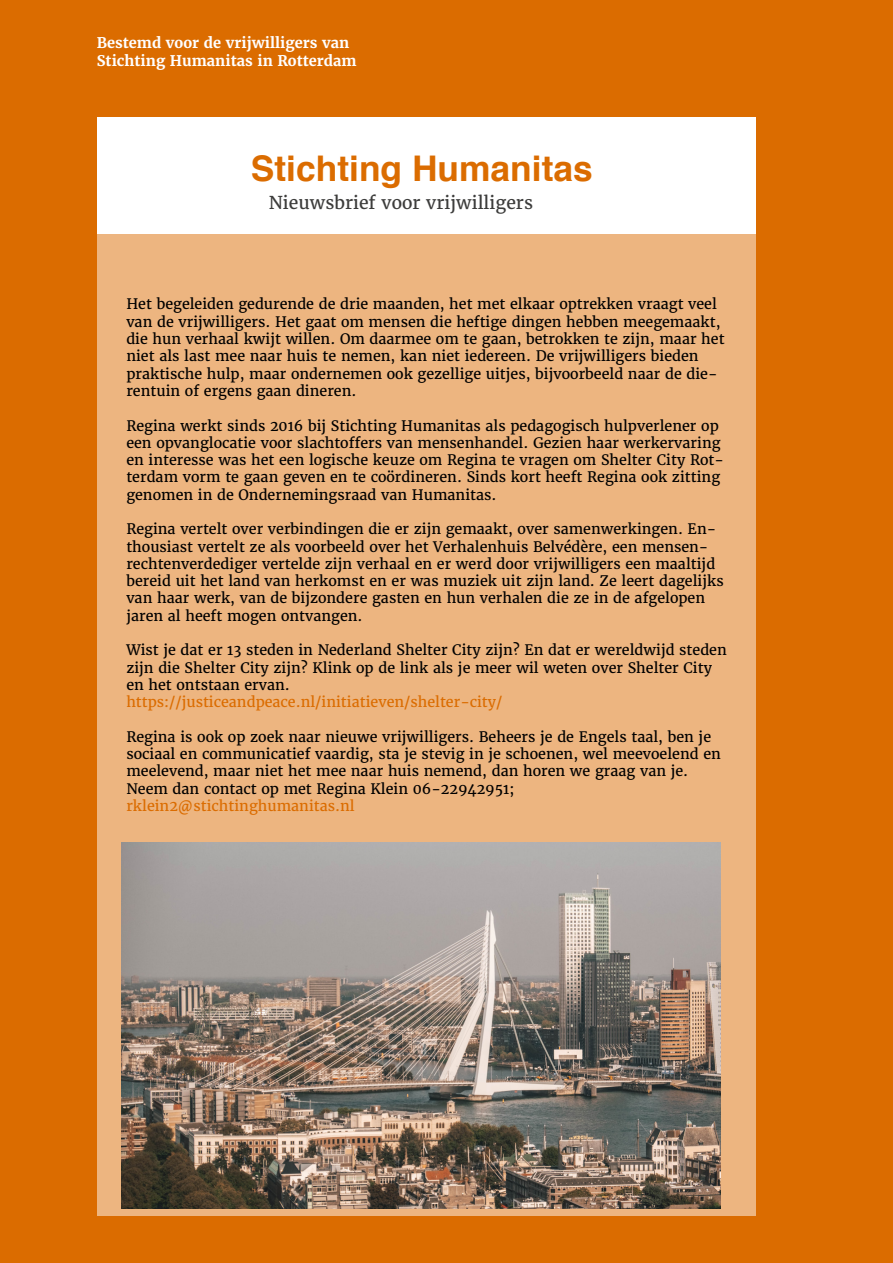
<style>
.page{position:relative;width:893px;height:1263px;background:#db6c00}
.page>*{position:absolute;margin:0;border:0;box-sizing:border-box;transform-origin:0 0}
.t1{font:700 35.4px "Helvetica";color:#db6c00}
.t2{font:17.7px "Merriweather";color:#3c3c3b}
.t3{font:700 14.7px/17.5px "Merriweather";color:#fff}
.t4{font:14.4px/17.2px "Merriweather";color:#000}
.t5{font:14.4px "Merriweather";color:#db6c00}
</style>
<div class="page">
<div style="left:97px;top:118px;width:659px;height:1098px;background:#fff"></div>
<div style="left:97px;top:234px;width:659px;height:982px;background:#edb580"></div>
<img style="left:121px;top:843px;width:600px;height:366px">
<p class="t3" style="left:97px;top:34px;width:261px">Bestemd voor de vrijwilligers van<br>Stichting Humanitas in Rotterdam</p>
<h1 class="t1" style="left:251px;top:140px;width:343px">Stichting Humanitas</h1>
<p class="t2" style="left:269px;top:191px;width:266px">Nieuwsbrief voor vrijwilligers</p>
<p class="t4" style="left:126px;top:296px;width:600px">Het begeleiden gedurende de drie maanden, het met elkaar optrekken vraagt veel van de vrijwilligers. Het gaat om mensen die heftige dingen hebben meegemaakt, die hun verhaal kwijt willen. Om daarmee om te gaan, betrokken te zijn, maar het niet als last mee naar huis te nemen, kan niet iedereen. De vrijwilligers bieden praktische hulp, maar ondernemen ook gezellige uitjes, bijvoorbeeld naar de die&shy;rentuin of ergens gaan dineren.</p>
<p class="t4" style="left:126px;top:417px;width:599px">Regina werkt sinds 2016 bij Stichting Humanitas als pedagogisch hulpverlener op een opvanglocatie voor slachtoffers van mensenhandel. Gezien haar werkervaring en interesse was het een logische keuze om Regina te vragen om Shelter City Rot&shy;terdam vorm te gaan geven en te coördineren. Sinds kort heeft Regina ook zitting genomen in de Ondernemingsraad van Humanitas.</p>
<p class="t4" style="left:126px;top:520px;width:599px">Regina vertelt over verbindingen die er zijn gemaakt, over samenwerkingen. En&shy;thousiast vertelt ze als voorbeeld over het Verhalenhuis Belvédère, een mensen&shy;rechtenverdediger vertelde zijn verhaal en er werd door vrijwilligers een maaltijd bereid uit het land van herkomst en er was muziek uit zijn land. Ze leert dagelijks van haar werk, van de bijzondere gasten en hun verhalen die ze in de afgelopen jaren al heeft mogen ontvangen.</p>
<p class="t4" style="left:126px;top:642px;width:602px">Wist je dat er 13 steden in Nederland Shelter City zijn? En dat er wereldwijd steden zijn die Shelter City zijn? Klink op de link als je meer wil weten over Shelter City en het ontstaan ervan.</p>
<p class="t5" style="left:126px;top:693px;width:378px">https://justiceandpeace.nl/initiatieven/shelter-city/</p>
<p class="t4" style="left:126px;top:728px;width:596px">Regina is ook op zoek naar nieuwe vrijwilligers. Beheers je de Engels taal, ben je sociaal en communicatief vaardig, sta je stevig in je schoenen, wel meevoelend en meelevend, maar niet het mee naar huis nemend, dan horen we graag van je.<br>Neem dan contact op met Regina Klein 06-22942951;</p>
<p class="t5" style="left:126px;top:797px;width:230px">rklein2@stichtinghumanitas.nl</p>
</div>
